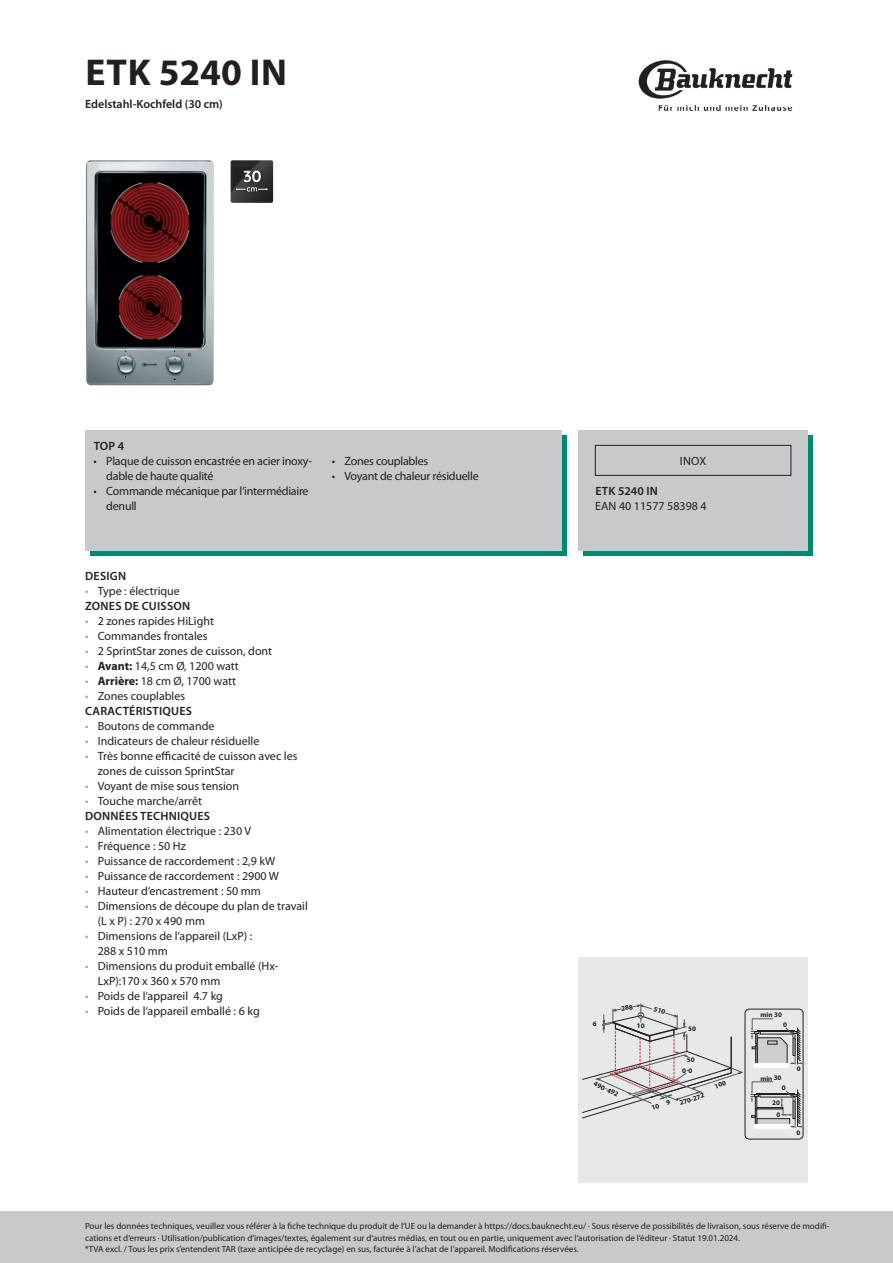
<style>
.page{position:relative;width:893px;height:1263px;background:#fff}
.page>*{position:absolute;margin:0;border:0;box-sizing:border-box;transform-origin:0 0}
.t1{font:700 37.5px "Myriad Pro";letter-spacing:.01em;color:#231f20}
.t2{font:12px/15px "Myriad Pro";color:#231f20}
.t3{font:12px/15px "Myriad Pro";letter-spacing:-.02em;color:#231f20}
.t4{font:600 12px/15px "Myriad Pro";letter-spacing:.02em;color:#231f20}
.t5{font:600 12px "Myriad Pro";color:#231f20}
.t6{font:9px/11.2px "Myriad Pro";color:#231f20}
.t7{font:700 7.05px/11.7px "Myriad Pro";color:#231f20;text-align:center}
.s1{color:#9ea0a2}
.s2{font-weight:600}
.s3{font-weight:700}
.s4{font-weight:400;color:#9ea0a2}
.s5{font-weight:400}
</style>
<div class="page">
<img style="left:638px;top:60px;width:155px;height:52px">
<div style="left:0;top:1212px;width:893px;height:51px;background:#c7c9cb"></div>
<img style="left:86px;top:160px;width:128px;height:226px">
<svg style="left:231px;top:160px;width:42px;height:43px;background:#444243"></svg>
<svg style="left:90px;top:436px;width:477px;height:120px;background:#20927f"></svg>
<div style="left:85px;top:430px;width:476px;height:120px;background:#c7c9cb"></div>
<div style="left:584px;top:436px;width:229px;height:120px;background:#008871"></div>
<div style="left:578px;top:430px;width:230px;height:120px;background:#c7c9cb"></div>
<div style="left:595px;top:445px;width:196px;height:30px;border:1px solid #231f20"></div>
<div style="left:578px;top:958px;width:230px;height:225px;background:#e7e8e8"></div>
<div style="left:745px;top:1009px;width:58px;height:130px;border:1px solid #231f20;border-radius:4px"></div>
<div style="left:757px;top:1118px;width:33px;height:7px;background:#cdcfd0"></div>
<div style="left:757px;top:1118px;width:33px;height:8px;border:1px solid #231f20"></div>
<hr style="left:797px;top:1089px;width:1px;height:38px;background:#231f20">
<div style="left:760px;top:1094px;width:32px;height:3px;border:1px solid #231f20"></div>
<hr style="left:757px;top:1093px;width:38px;height:1px;background:#231f20">
<hr style="left:754px;top:1125px;width:36px;height:4px;background:#fff">
<div style="left:757px;top:1107px;width:26px;height:2px;border:1px solid #231f20"></div>
<div style="left:753px;top:1063px;width:36px;height:5px;background:#fff"></div>
<svg style="left:751px;top:1018px;width:51px;height:48px"></svg>
<svg style="left:750px;top:1081px;width:23px;height:44px"></svg>
<svg style="left:781px;top:1090px;width:21px;height:37px"></svg>
<svg style="left:583px;top:1004px;width:160px;height:114px"></svg>
<h1 class="t1" style="left:85px;top:48px;width:203px">ETK 5240 IN</h1>
<p class="t5" style="left:85px;top:97px;width:139px">Edelstahl-Kochfeld (30 cm)</p>
<p class="t4" style="left:94px;top:439px;width:32px">TOP 4</p>
<p class="t3" style="left:106px;top:454px;width:207px;text-indent:-13px">• Plaque de cuisson encastrée en acier inoxy&shy;dable de haute qualité</p>
<p class="t3" style="left:106px;top:484px;width:204px;text-indent:-13px">• Commande mécanique par l‘intermédiaire denull</p>
<p class="t3" style="left:332px;top:454px;width:98px">• Zones couplables</p>
<p class="t3" style="left:332px;top:469px;width:149px">• Voyant de chaleur résiduelle</p>
<p class="t4" style="left:85px;top:569px;width:43px">DESIGN</p>
<p class="t2" style="left:85px;top:584px;width:107px"><span class="s1">•</span> Type : électrique<br><span class="s2">ZONES DE CUISSON</span></p>
<p class="t2" style="left:85px;top:614px;width:130px"><span class="s1">•</span> 2 zones rapides HiLight</p>
<p class="t2" style="left:85px;top:629px;width:124px"><span class="s1">•</span> Commandes frontales</p>
<p class="t2" style="left:85px;top:644px;width:189px"><span class="s1">•</span> 2 SprintStar zones de cuisson, dont</p>
<p class="t2" style="left:85px;top:659px;width:155px"><span class="s1">•</span> <span class="s3">Avant:</span> 14,5 cm Ø, 1200 watt</p>
<p class="t2" style="left:85px;top:674px;width:153px"><span class="s1">•</span> <span class="s3">Arrière:</span> 18 cm Ø, 1700 watt</p>
<p class="t4" style="left:85px;top:689px;width:109px"><span class="s4">•</span> <span class="s5">Zones couplables<br></span>CARACTÉRISTIQUES</p>
<p class="t2" style="left:85px;top:719px;width:131px"><span class="s1">•</span> Boutons de commande</p>
<p class="t2" style="left:85px;top:734px;width:176px"><span class="s1">•</span> Indicateurs de chaleur résiduelle</p>
<p class="t2" style="left:98px;top:749px;width:201px;text-indent:-13px"><span class="s1">•</span> Très bonne efficacité de cuisson avec les zones de cuisson SprintStar</p>
<p class="t2" style="left:85px;top:779px;width:156px"><span class="s1">•</span> Voyant de mise sous tension</p>
<p class="t2" style="left:85px;top:794px;width:127px"><span class="s1">•</span> Touche marche/arrêt<br><span class="s2">DONNÉES TECHNIQUES</span></p>
<p class="t2" style="left:85px;top:824px;width:168px"><span class="s1">•</span> Alimentation électrique : 230 V</p>
<p class="t2" style="left:85px;top:839px;width:102px"><span class="s1">•</span> Fréquence : 50 Hz</p>
<p class="t2" style="left:85px;top:854px;width:192px"><span class="s1">•</span> Puissance de raccordement : 2,9 kW</p>
<p class="t2" style="left:85px;top:869px;width:196px"><span class="s1">•</span> Puissance de raccordement : 2900 W</p>
<p class="t2" style="left:85px;top:884px;width:177px"><span class="s1">•</span> Hauteur d‘encastrement : 50 mm</p>
<p class="t2" style="left:98px;top:899px;width:212px;text-indent:-13px"><span class="s1">•</span> Dimensions de découpe du plan de travail (L x P) : 270 x 490 mm</p>
<p class="t2" style="left:98px;top:929px;width:156px;text-indent:-13px"><span class="s1">•</span> Dimensions de l‘appareil (LxP) :<br>288 x 510 mm</p>
<p class="t2" style="left:98px;top:959px;width:182px;text-indent:-13px"><span class="s1">•</span> Dimensions du produit emballé (Hx-<br>LxP):170 x 360 x 570 mm</p>
<p class="t2" style="left:85px;top:989px;width:139px"><span class="s1">•</span> Poids de l‘appareil 4.7 kg</p>
<p class="t2" style="left:85px;top:1004px;width:176px"><span class="s1">•</span> Poids de l‘appareil emballé : 6 kg</p>
<p class="t2" style="left:680px;top:454px;width:28px">INOX</p>
<p class="t4" style="left:595px;top:484px;width:64px">ETK 5240 IN</p>
<p class="t2" style="left:595px;top:499px;width:113px">EAN 40 11577 58398 4</p>
<p class="t7" style="left:637px;top:1019px;width:9px">10</p>
<p class="t7" style="left:597px;top:1077px;width:28px;rotate:25deg">490-492</p>
<p class="t7" style="left:687px;top:1054px;width:9px">50</p>
<p class="t7" style="left:682px;top:1064px;width:12px">0 0</p>
<p class="t7" style="left:678px;top:1097px;width:27px;rotate:-18deg">270-272</p>
<p class="t7" style="left:760px;top:1009px;width:23px">min 30</p>
<p class="t7" style="left:783px;top:1018px;width:5px">0</p>
<p class="t7" style="left:760px;top:1072px;width:23px">min 30</p>
<p class="t7" style="left:772px;top:1096px;width:10px">20<br>0</p>
<p class="t7" style="left:782px;top:1081px;width:5px">0</p>
<p class="t7" style="left:797px;top:1063px;width:5px">0</p>
<p class="t7" style="left:796px;top:1127px;width:5px">0</p>
<p class="t6" style="left:85px;top:1221px;width:746px">Pour les données techniques, veuillez vous référer à la fiche technique du produit de l‘UE ou la demander à https://docs.bauknecht.eu/ · Sous réserve de possibilités de livraison, sous réserve de modifi&shy;cations et d‘erreurs · Utilisation/publication d‘images/textes, également sur d‘autres médias, en tout ou en partie, uniquement avec l‘autorisation de l‘éditeur · Statut 19.01.2024.<br>*TVA excl. / Tous les prix s’entendent TAR (taxe anticipée de recyclage) en sus, facturée à l’achat de l’appareil. Modifications réservées.</p>
</div>
